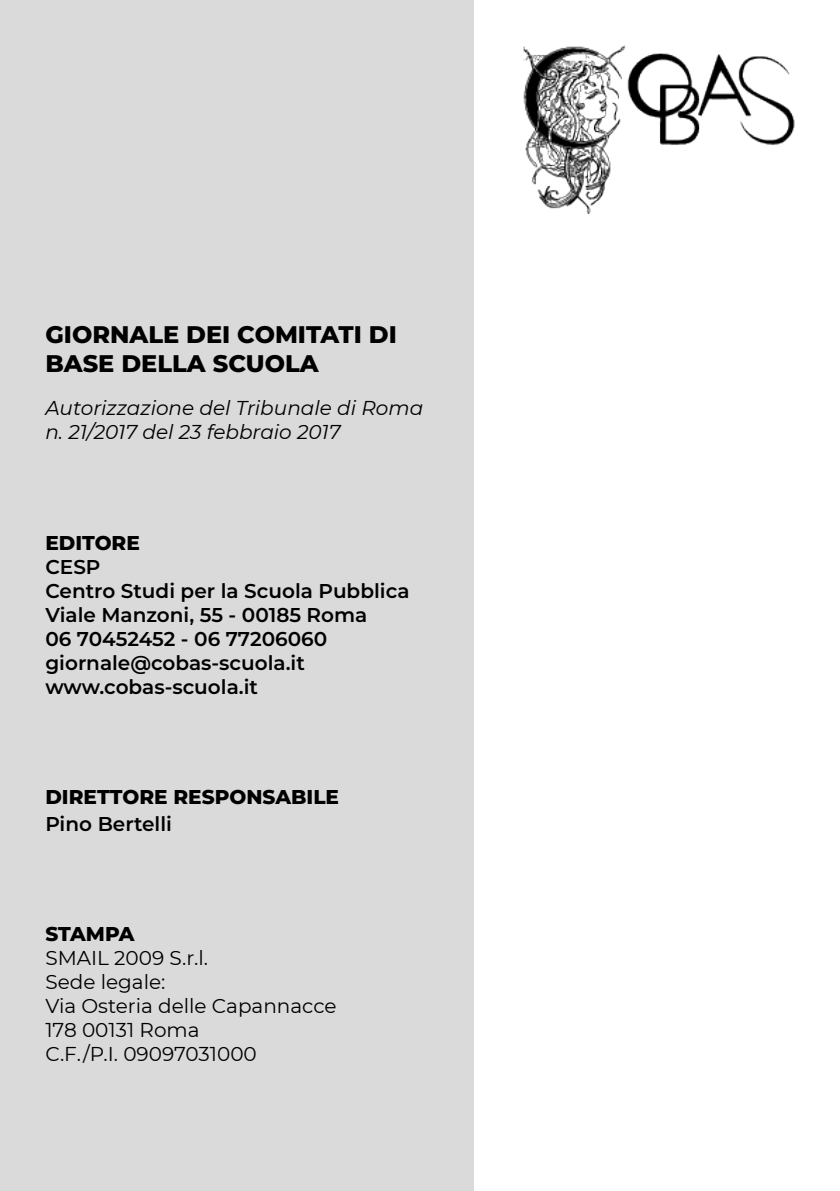
<style>
.page{position:relative;width:840px;height:1191px;background:#fff}
.page>*{position:absolute;margin:0;border:0;box-sizing:border-box;transform-origin:0 0}
.t1{font:800 24px/28.8px "Montserrat";color:#000}
.t2{font:600 20px/24px "Montserrat";color:#000}
.t3{font:20px/24px "Montserrat";color:#000}
.t4{font:italic 20px/24px "Montserrat";color:#000}
.t5{font:800 20px "Montserrat";color:#000}
</style>
<div class="page">
<div style="left:0;top:0;width:473px;height:1191px;background:#dadada"></div>
<img style="left:523px;top:45px;width:271px;height:169px">
<p class="t1" style="left:45px;top:319px;width:353px">GIORNALE DEI COMITATI DI<br>BASE DELLA SCUOLA</p>
<p class="t4" style="left:45px;top:395px;width:379px">Autorizzazione del Tribunale di Roma n. 21/2017 del 23 febbraio 2017</p>
<p class="t5" style="left:45px;top:528px;width:96px">EDITORE</p>
<p class="t2" style="left:45px;top:553px;width:365px">CESP<br>Centro Studi per la Scuola Pubblica<br>Viale Manzoni, 55 - 00185 Roma<br>06 70452452 - 06 77206060 giornale@cobas-scuola.it www.cobas-scuola.it</p>
<p class="t5" style="left:45px;top:782px;width:295px">DIRETTORE RESPONSABILE</p>
<p class="t2" style="left:45px;top:810px;width:128px">Pino Bertelli</p>
<p class="t5" style="left:45px;top:919px;width:91px">STAMPA</p>
<p class="t3" style="left:45px;top:945px;width:292px">SMAIL 2009 S.r.l.<br>Sede legale:<br>Via Osteria delle Capannacce<br>178 00131 Roma<br>C.F./P.I. 09097031000</p>
</div>
